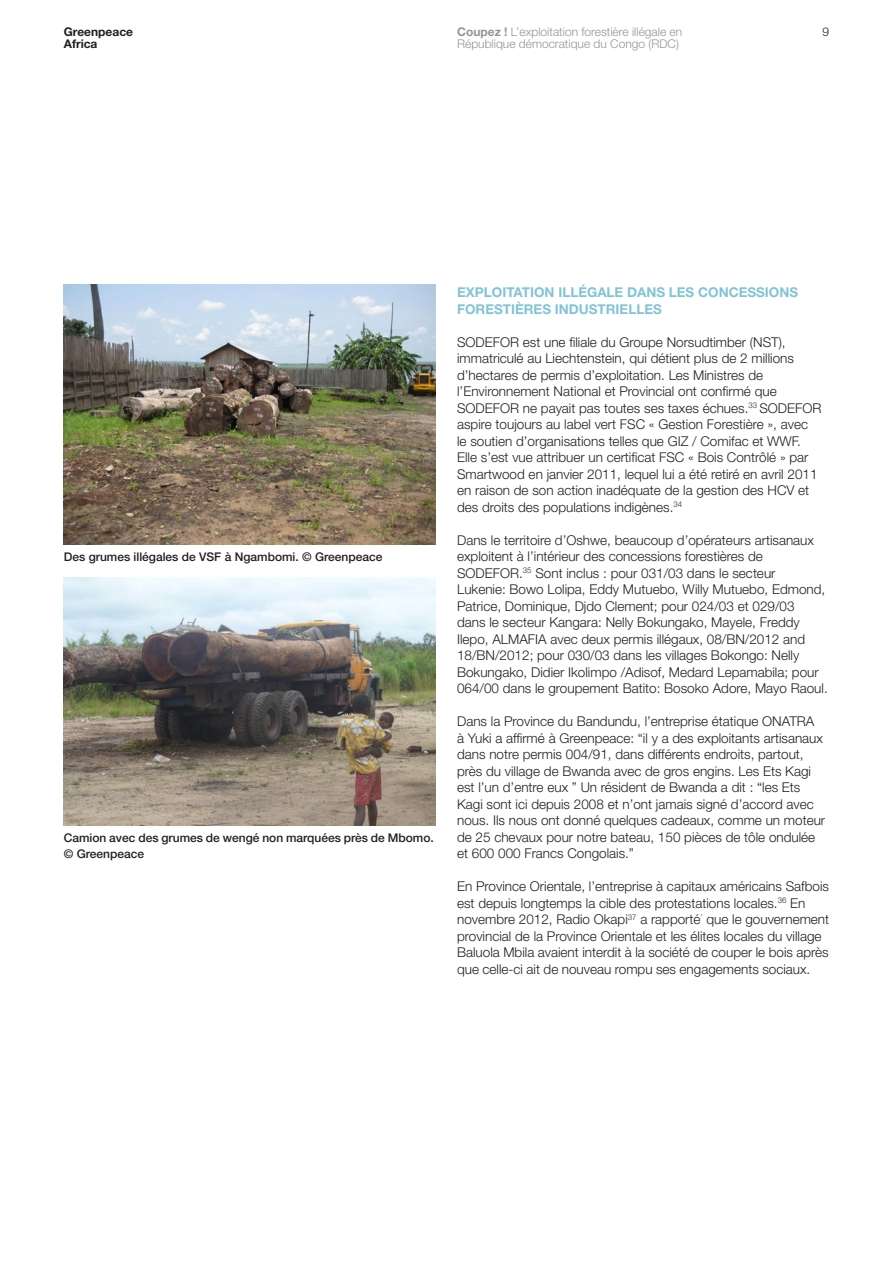
<style>
.page{position:relative;width:893px;height:1263px;background:#fff}
.page>*{position:absolute;margin:0;border:0;box-sizing:border-box;transform-origin:0 0}
.body_9_11{font:300 13.5px/16.5px "Helvetica Neue LT Std";color:#231f20}
.tussenkopjes{font:700 13.5px/16.5px "Helvetica Neue LT Std";color:#81c4d7}
.fotobijschrift{font:500 12px/16.5px "Helvetica Neue LT Std";color:#231f20}
.t1{font:300 12px "Helvetica Neue LT Std";color:#939598}
.t2{font:700 12px/12px "Helvetica Neue LT Std";color:#231f20}
.t3{font:300 12px "Helvetica Neue LT Std";color:#231f20}
.s1{font-weight:700}
</style>
<div class="page">
<img style="left:64px;top:285px;width:372px;height:259px">
<img style="left:64px;top:578px;width:372px;height:247px">
<p class="t2" style="left:64px;top:26px;width:71px">Greenpeace<br>Africa</p>
<p class="t1" style="left:457px;top:25px;width:227px"><span class="s1">Coupez !</span> L’exploitation forestière illégale en</p>
<p class="t3" style="left:822px;top:25px;width:8px">9</p>
<p class="t1" style="left:457px;top:37px;width:223px">République démocratique du Congo (RDC)</p>
<p class="fotobijschrift" style="left:64px;top:548px;width:320px">Des grumes illégales de VSF à Ngambomi. © Greenpeace</p>
<p class="fotobijschrift" style="left:64px;top:829px;width:372px">Camion avec des grumes de wengé non marquées près de Mbomo. © Greenpeace</p>
<p class="tussenkopjes" style="left:457px;top:284px;width:343px">EXPLOITATION ILLÉGALE DANS LES CONCESSIONS<br>FORESTIÈRES INDUSTRIELLES</p>
<p class="body_9_11" style="left:457px;top:333px;width:366px">SODEFOR est une filiale du Groupe Norsudtimber (NST), immatriculé au Liechtenstein, qui détient plus de 2 millions d’hectares de permis d’exploitation. Les Ministres de l’Environnement National et Provincial ont confirmé que SODEFOR ne payait pas toutes ses taxes échues.<sup>33</sup> SODEFOR aspire toujours au label vert FSC « Gestion Forestière », avec<br>le soutien d’organisations telles que GIZ / Comifac et WWF.<br>Elle s’est vue attribuer un certificat FSC « Bois Contrôlé » par Smartwood en janvier 2011, lequel lui a été retiré en avril 2011 en raison de son action inadéquate de la gestion des HCV et des droits des populations indigènes.<sup>34</sup></p>
<p class="body_9_11" style="left:457px;top:531px;width:372px">Dans le territoire d’Oshwe, beaucoup d’opérateurs artisanaux exploitent à l’intérieur des concessions forestières de SODEFOR.<sup>35</sup> Sont inclus : pour 031/03 dans le secteur<br>Lukenie: Bowo Lolipa, Eddy Mutuebo, Willy Mutuebo, Edmond, Patrice, Dominique, Djdo Clement; pour 024/03 et 029/03<br>dans le secteur Kangara: Nelly Bokungako, Mayele, Freddy Ilepo, ALMAFIA avec deux permis illégaux, 08/BN/2012 and 18/BN/2012; pour 030/03 dans les villages Bokongo: Nelly Bokungako, Didier Ikolimpo /Adisof, Medard Lepamabila; pour 064/00 dans le groupement Batito: Bosoko Adore, Mayo Raoul.</p>
<p class="body_9_11" style="left:457px;top:713px;width:370px">Dans la Province du Bandundu, l’entreprise étatique ONATRA<br>à Yuki a affirmé à Greenpeace: “il y a des exploitants artisanaux dans notre permis 004/91, dans différents endroits, partout, près du village de Bwanda avec de gros engins. Les Ets Kagi est l’un d’entre eux ” Un résident de Bwanda a dit : “les Ets Kagi sont ici depuis 2008 et n’ont jamais signé d’accord avec nous. Ils nous ont donné quelques cadeaux, comme un moteur de 25 chevaux pour notre bateau, 150 pièces de tôle ondulée et 600 000 Francs Congolais.”</p>
<p class="body_9_11" style="left:457px;top:878px;width:374px">En Province Orientale, l’entreprise à capitaux américains Safbois est depuis longtemps la cible des protestations locales.<sup>36</sup> En novembre 2012, Radio Okapi<sup>37</sup> a rapporté<sup>’</sup> que le gouvernement provincial de la Province Orientale et les élites locales du village Baluola Mbila avaient interdit à la société de couper le bois après que celle-ci ait de nouveau rompu ses engagements sociaux.</p>
</div>
